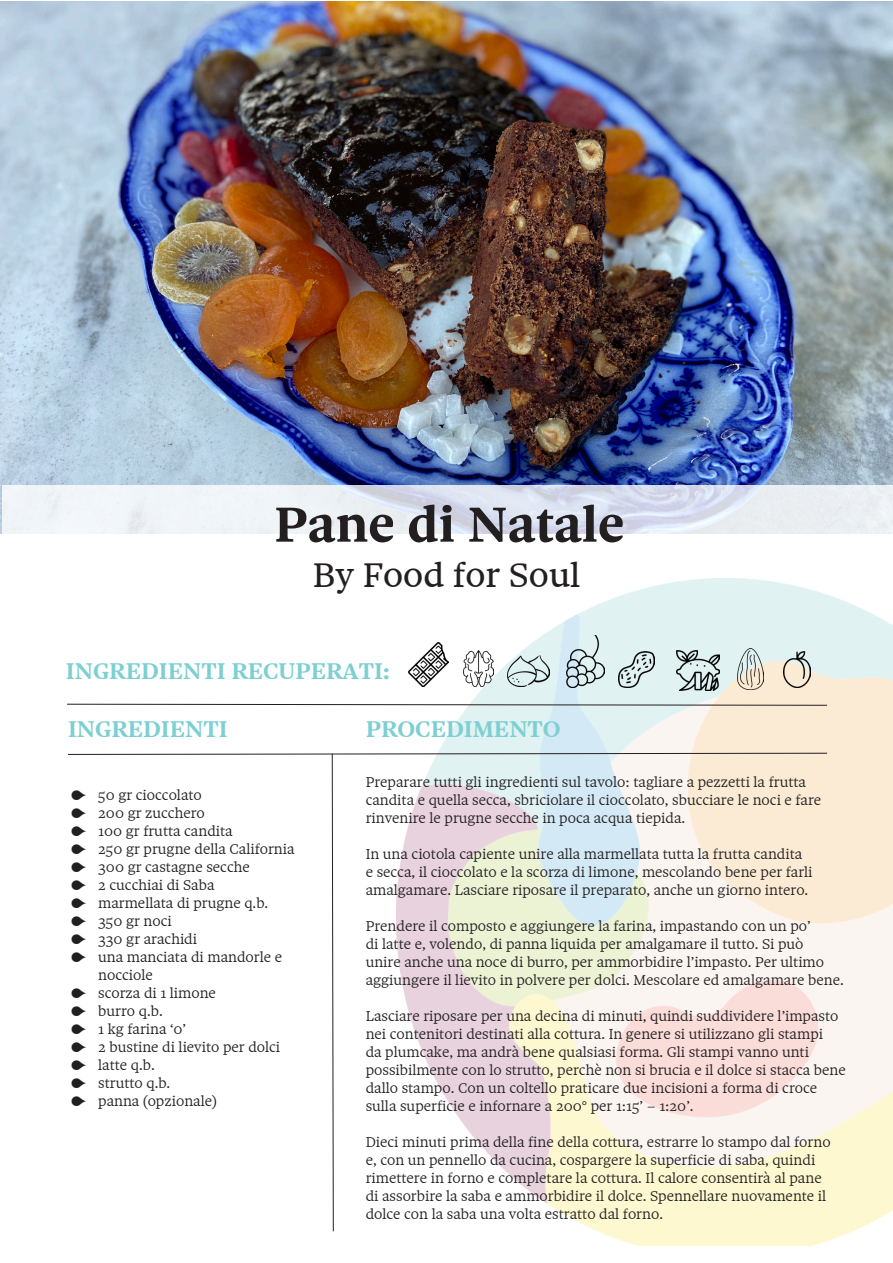
<style>
.page{position:relative;width:893px;height:1263px;background:#fff}
.page>*{position:absolute;margin:0;border:0;box-sizing:border-box;transform-origin:0 0}
.t1{font:700 52.5px "Sole Serif Text";color:#231f20}
.t2{font:36px "Sole Serif Text";color:#231f20}
.t3{font:700 24px "Sole Serif Text";color:#7dcfd2}
.t4{font:300 15px/18px "Sole Serif Text";color:#231f20}
</style>
<div class="page">
<img style="left:0;top:1px;width:893px;height:533px">
<svg style="left:2px;top:485px;width:891px;height:94px"></svg>
<img style="left:436px;top:579px;width:457px;height:666px">
<svg style="left:68px;top:752px;width:760px;height:480px"></svg>
<svg style="left:67px;top:703px;width:761px;height:3px"></svg>
<img style="left:408px;top:643px;width:40px;height:44px">
<img style="left:463px;top:650px;width:30px;height:36px">
<img style="left:508px;top:656px;width:42px;height:30px">
<img style="left:566px;top:635px;width:38px;height:53px">
<img style="left:618px;top:651px;width:36px;height:36px">
<img style="left:677px;top:651px;width:42px;height:40px">
<img style="left:738px;top:648px;width:25px;height:42px">
<img style="left:783px;top:651px;width:27px;height:36px">
<p class="t1" style="left:274px;top:494px;width:352px">Pane di Natale</p>
<p class="t2" style="left:313px;top:555px;width:269px">By Food for Soul</p>
<p class="t3" style="left:66px;top:658px;width:326px">INGREDIENTI RECUPERATI:</p>
<p class="t3" style="left:68px;top:715px;width:161px">INGREDIENTI</p>
<p class="t4" style="left:71px;top:786px;width:132px">• 50 gr cioccolato</p>
<p class="t4" style="left:71px;top:804px;width:135px">• 200 gr zucchero</p>
<p class="t4" style="left:71px;top:822px;width:163px">• 100 gr frutta candita</p>
<p class="t4" style="left:71px;top:840px;width:225px">• 250 gr prugne della California</p>
<p class="t4" style="left:71px;top:858px;width:180px">• 300 gr castagne secche</p>
<p class="t4" style="left:71px;top:876px;width:145px">• 2 cucchiai di Saba</p>
<p class="t4" style="left:71px;top:894px;width:199px">• marmellata di prugne q.b.</p>
<p class="t4" style="left:71px;top:912px;width:102px">• 350 gr noci</p>
<p class="t4" style="left:71px;top:930px;width:127px">• 330 gr arachidi</p>
<p class="t4" style="left:98px;top:948px;width:185px;text-indent:-27px">• una manciata di mandorle e nocciole</p>
<p class="t4" style="left:71px;top:984px;width:146px">• scorza di 1 limone</p>
<p class="t4" style="left:71px;top:1002px;width:93px">• burro q.b.</p>
<p class="t4" style="left:71px;top:1020px;width:116px">• 1 kg farina ‘0’</p>
<p class="t4" style="left:71px;top:1038px;width:210px">• 2 bustine di lievito per dolci</p>
<p class="t4" style="left:71px;top:1056px;width:85px">• latte q.b.</p>
<p class="t4" style="left:71px;top:1074px;width:101px">• strutto q.b.</p>
<p class="t4" style="left:71px;top:1092px;width:147px">• panna (opzionale)</p>
<p class="t3" style="left:366px;top:715px;width:197px">PROCEDIMENTO</p>
<p class="t4" style="left:366px;top:773px;width:457px">Preparare tutti gli ingredienti sul tavolo: tagliare a pezzetti la frutta candita e quella secca, sbriciolare il cioccolato, sbucciare le noci e fare rinvenire le prugne secche in poca acqua tiepida.</p>
<p class="t4" style="left:366px;top:845px;width:448px">In una ciotola capiente unire alla marmellata tutta la frutta candita e secca, il cioccolato e la scorza di limone, mescolando bene per farli amalgamare. Lasciare riposare il preparato, anche un giorno intero.</p>
<p class="t4" style="left:366px;top:917px;width:480px">Prendere il composto e aggiungere la farina, impastando con un po’<br>di latte e, volendo, di panna liquida per amalgamare il tutto. Si può<br>unire anche una noce di burro, per ammorbidire l’impasto. Per ultimo aggiungere il lievito in polvere per dolci. Mescolare ed amalgamare bene.</p>
<p class="t4" style="left:366px;top:1007px;width:481px">Lasciare riposare per una decina di minuti, quindi suddividere l’impasto nei contenitori destinati alla cottura. In genere si utilizzano gli stampi<br>da plumcake, ma andrà bene qualsiasi forma. Gli stampi vanno unti possibilmente con lo strutto, perchè non si brucia e il dolce si stacca bene dallo stampo. Con un coltello praticare due incisioni a forma di croce sulla superficie e infornare a 200° per 1:15’ – 1:20’.</p>
<p class="t4" style="left:366px;top:1133px;width:466px">Dieci minuti prima della fine della cottura, estrarre lo stampo dal forno e, con un pennello da cucina, cospargere la superficie di saba, quindi rimettere in forno e completare la cottura. Il calore consentirà al pane di assorbire la saba e ammorbidire il dolce. Spennellare nuovamente il dolce con la saba una volta estratto dal forno.</p>
</div>
